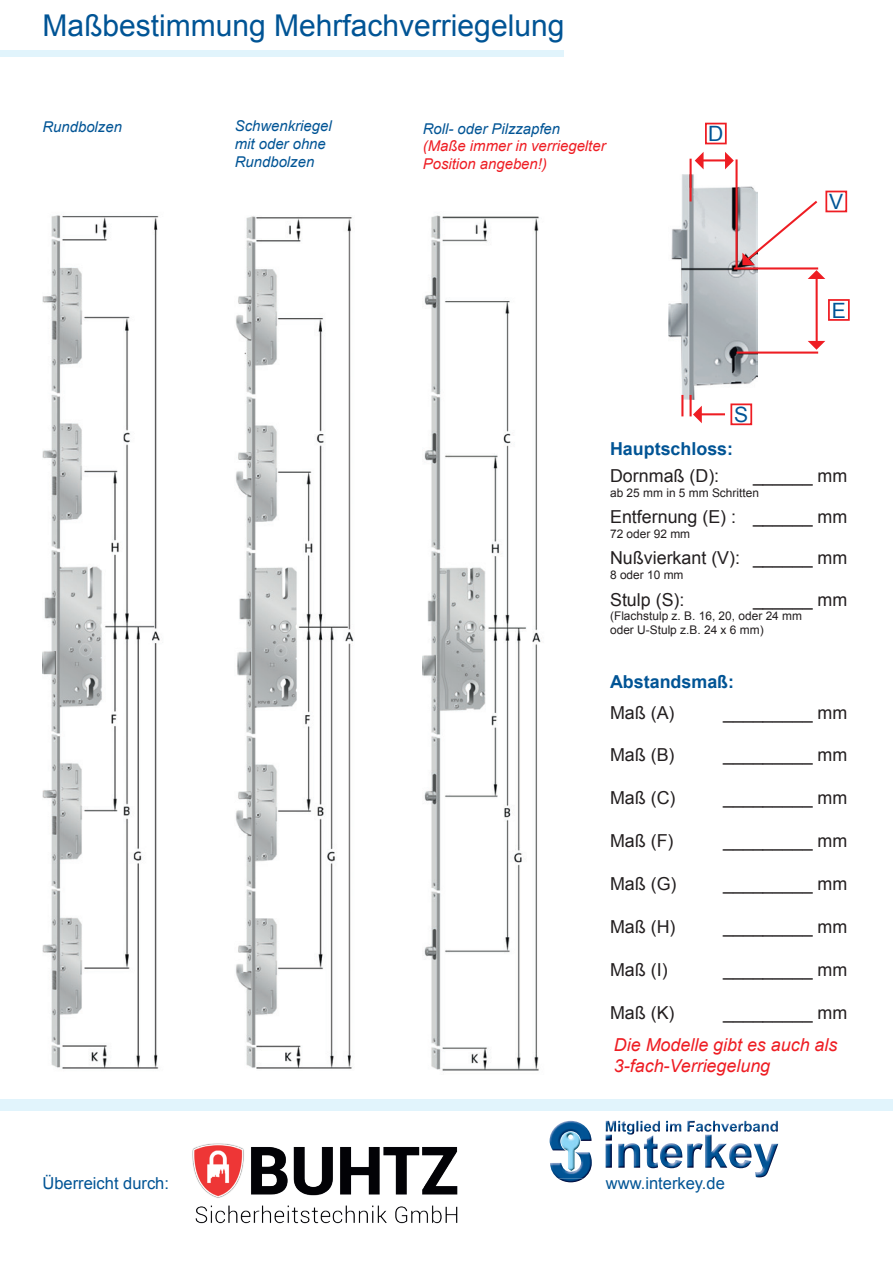
<style>
.page{position:relative;width:893px;height:1263px;background:#fff}
.page>*{position:absolute;margin:0;border:0;box-sizing:border-box;transform-origin:0 0}
.t1{font:30px "Arial";color:#005495}
.t2{font:21.15px "Arial";color:#005495}
.t3{font:17.85px "Arial";color:#231f20}
.t4{font:italic 17.85px/21.5px "Arial";color:#ee1d23}
.t5{font:700 17.85px "Arial";color:#005495}
.t6{font:16.5px "Arial";color:#005495}
.t7{font:italic 14.85px/17.9px "Arial";color:#005495}
.t8{font:italic 14.85px/17.9px "Arial";color:#ee1d23}
.t9{font:11.85px/14.2px "Arial";color:#231f20}
</style>
<div class="page">
<img style="left:606px;top:1135px;width:121px;height:9px">
<img style="left:644px;top:1135px;width:14px;height:9px">
<img style="left:687px;top:1143px;width:16px;height:1px">
<img style="left:660px;top:1143px;width:22px;height:1px">
<img style="left:618px;top:1143px;width:22px;height:1px">
<img style="left:606px;top:1144px;width:172px;height:33px">
<img style="left:561px;top:1150px;width:14px;height:2px">
<img style="left:550px;top:1121px;width:41px;height:29px">
<img style="left:559px;top:1179px;width:24px;height:3px">
<img style="left:550px;top:1152px;width:42px;height:27px">
<img style="left:666px;top:1121px;width:29px;height:2px">
<img style="left:636px;top:1121px;width:24px;height:2px">
<svg style="left:606px;top:1121px;width:19px;height:10px"></svg>
<svg style="left:730px;top:1121px;width:48px;height:10px"></svg>
<img style="left:618px;top:1123px;width:111px;height:11px">
<div style="left:0;top:1099px;width:893px;height:11px;background:#e1f4fc"></div>
<img style="left:423px;top:215px;width:118px;height:856px">
<img style="left:43px;top:215px;width:117px;height:854px">
<img style="left:669px;top:174px;width:88px;height:225px">
<hr style="left:734px;top:267px;width:84px;height:2px;background:#ee1d23">
<hr style="left:736px;top:352px;width:82px;height:2px;background:#ee1d23">
<hr style="left:681px;top:395px;width:2px;height:21px;background:#ee1d23">
<hr style="left:690px;top:395px;width:2px;height:21px;background:#ee1d23">
<hr style="left:690px;top:159px;width:2px;height:42px;background:#ee1d23">
<hr style="left:735px;top:159px;width:3px;height:109px;background:#ee1d23">
<hr style="left:816px;top:274px;width:2px;height:69px;background:#ee1d23">
<svg style="left:808px;top:341px;width:17px;height:9px"></svg>
<svg style="left:742px;top:199px;width:83px;height:80px"></svg>
<hr style="left:702px;top:159px;width:25px;height:2px;background:#ee1d23">
<svg style="left:725px;top:152px;width:9px;height:17px"></svg>
<svg style="left:695px;top:152px;width:9px;height:17px"></svg>
<hr style="left:700px;top:413px;width:25px;height:2px;background:#ee1d23">
<svg style="left:693px;top:406px;width:9px;height:17px"></svg>
<div style="left:705px;top:123px;width:22px;height:21px;border:2px solid #ee1d23"></div>
<div style="left:825px;top:191px;width:22px;height:21px;border:2px solid #ee1d23"></div>
<div style="left:828px;top:299px;width:22px;height:22px;border:2px solid #ee1d23"></div>
<div style="left:730px;top:403px;width:22px;height:22px;border:2px solid #ee1d23"></div>
<img style="left:235px;top:216px;width:119px;height:853px">
<div style="left:0;top:50px;width:563px;height:7px;background:#e1f4fc"></div>
<img style="left:192px;top:1143px;width:266px;height:81px">
<h1 class="t1" style="left:43px;top:6px;width:523px">Maßbestimmung Mehrfachverriegelung</h1>
<p class="t7" style="left:43px;top:118px;width:81px">Rundbolzen</p>
<p class="t7" style="left:235px;top:118px;width:98px">Schwenkriegel mit oder ohne<br>Rundbolzen</p>
<p class="t7" style="left:423px;top:120px;width:139px">Roll- oder Pilzzapfen</p>
<p class="t8" style="left:423px;top:137px;width:184px">(Maße immer in verriegelter<br>Position angeben!)</p>
<p class="t2" style="left:708px;top:120px;width:17px">D</p>
<p class="t2" style="left:734px;top:401px;width:16px">S</p>
<p class="t2" style="left:829px;top:188px;width:16px">V</p>
<p class="t2" style="left:832px;top:296px;width:16px">E</p>
<p class="t5" style="left:610px;top:437px;width:125px">Hauptschloss:</p>
<p class="t3" style="left:610px;top:464px;width:111px">Dornmaß (D):</p>
<p class="t3" style="left:753px;top:464px;width:96px">______ mm</p>
<p class="t9" style="left:610px;top:485px;width:150px">ab 25 mm in 5 mm Schritten</p>
<p class="t3" style="left:610px;top:505px;width:239px">Entfernung (E) : ______ mm</p>
<p class="t9" style="left:610px;top:526px;width:82px">72 oder 92 mm</p>
<p class="t3" style="left:610px;top:546px;width:239px">Nußvierkant (V): ______ mm</p>
<p class="t9" style="left:610px;top:568px;width:75px">8 oder 10 mm</p>
<p class="t3" style="left:610px;top:588px;width:76px">Stulp (S):</p>
<p class="t3" style="left:753px;top:588px;width:96px">______ mm</p>
<p class="t9" style="left:610px;top:609px;width:193px">(Flachstulp z. B. 16, 20, oder 24 mm oder U-Stulp z.B. 24 x 6 mm)</p>
<p class="t5" style="left:610px;top:670px;width:126px">Abstandsmaß:</p>
<p class="t3" style="left:610px;top:701px;width:66px">Maß (A)</p>
<p class="t3" style="left:723px;top:701px;width:125px">_________ mm</p>
<p class="t3" style="left:610px;top:743px;width:66px">Maß (B)</p>
<p class="t3" style="left:723px;top:743px;width:125px">_________ mm</p>
<p class="t3" style="left:610px;top:786px;width:67px">Maß (C)</p>
<p class="t3" style="left:723px;top:786px;width:125px">_________ mm</p>
<p class="t3" style="left:610px;top:829px;width:65px">Maß (F)</p>
<p class="t3" style="left:723px;top:829px;width:125px">_________ mm</p>
<p class="t3" style="left:610px;top:872px;width:68px">Maß (G)</p>
<p class="t3" style="left:723px;top:872px;width:125px">_________ mm</p>
<p class="t3" style="left:610px;top:915px;width:67px">Maß (H)</p>
<p class="t3" style="left:723px;top:915px;width:125px">_________ mm</p>
<p class="t3" style="left:610px;top:958px;width:59px">Maß (I)</p>
<p class="t3" style="left:723px;top:958px;width:125px">_________ mm</p>
<p class="t3" style="left:610px;top:1001px;width:66px">Maß (K)</p>
<p class="t3" style="left:723px;top:1001px;width:125px">_________ mm</p>
<p class="t4" style="left:614px;top:1034px;width:225px">Die Modelle gibt es auch als<br>3-fach-Verriegelung</p>
<p class="t6" style="left:43px;top:1173px;width:128px">Überreicht durch:</p>
<p class="t6" style="left:606px;top:1173px;width:120px">www.interkey.de</p>
</div>
